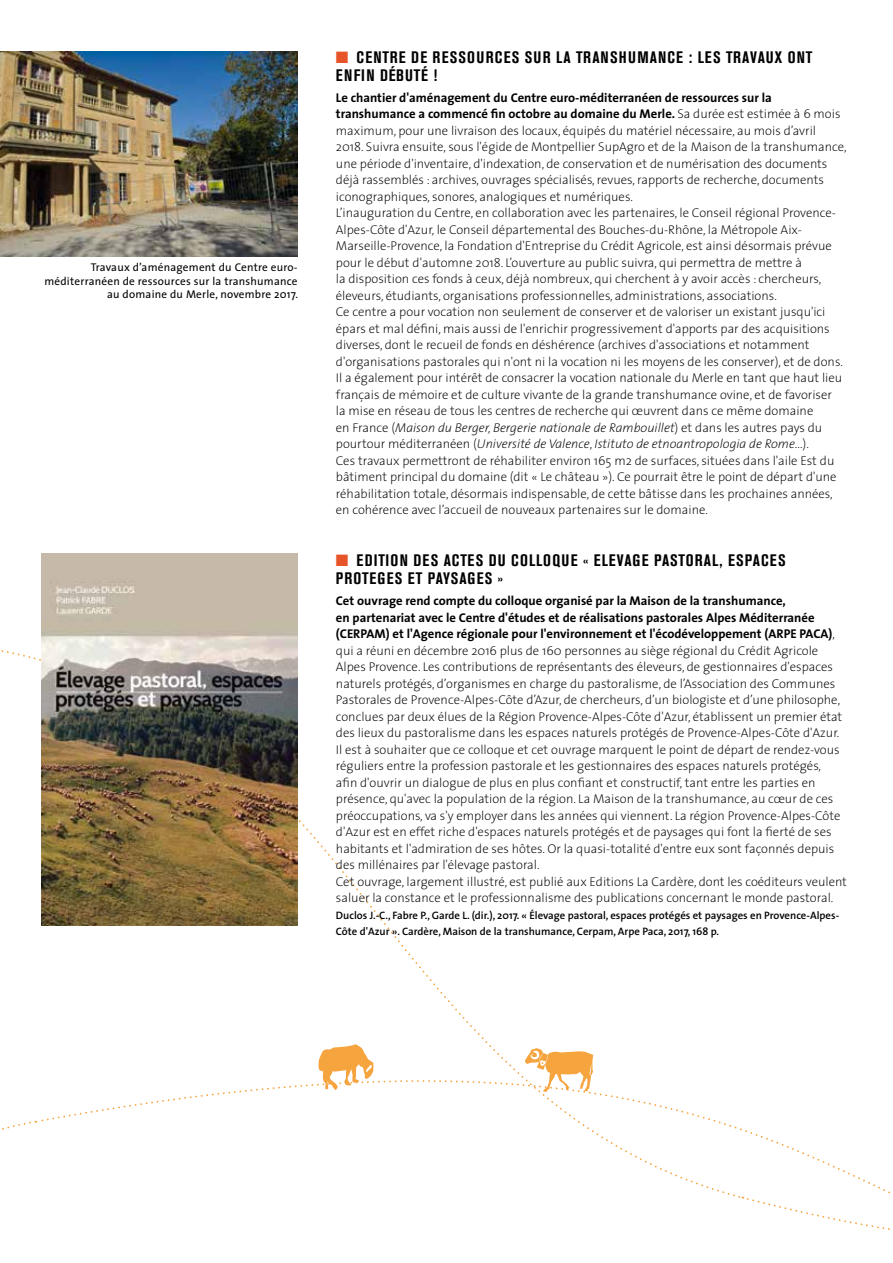
<style>
.page{position:relative;width:893px;height:1263px;background:#fff}
.page>*{position:absolute;margin:0;border:0;box-sizing:border-box;transform-origin:0 0}
.t1{font:700 condensed 16.5px/18px "Akzidenz Grotesk BE";letter-spacing:.075em;color:#000}
.t2{font:200 12.75px/16.5px "The Sans";color:#000}
.t3{font:11.25px/13.5px "The Sans";letter-spacing:.02em;color:#000;text-align:right}
.t4{font:600 10.8px/16.5px "The Sans";color:#000}
.s1{color:#e85429}
.s2{font-weight:700}
.s3{font-style:italic}
</style>
<div class="page">
<svg style="left:2px;top:1120px;width:34px;height:10px"></svg>
<svg style="left:234px;top:820px;width:508px;height:378px"></svg>
<svg style="left:1px;top:627px;width:41px;height:129px"></svg>
<svg style="left:742px;top:1130px;width:148px;height:100px"></svg>
<svg style="left:318px;top:1044px;width:56px;height:47px"></svg>
<svg style="left:525px;top:1048px;width:68px;height:44px"></svg>
<img style="left:42px;top:554px;width:256px;height:371px">
<img style="left:0;top:51px;width:298px;height:206px">
<p class="t3" style="left:44px;top:260px;width:255px">Travaux d’aménagement du Centre euro&shy;méditerranéen de ressources sur la transhumance au domaine du Merle, novembre 2017.</p>
<p class="t1" style="left:336px;top:49px;width:478px"><span class="s1">■</span> CENTRE DE RESSOURCES SUR LA TRANSHUMANCE : LES TRAVAUX ONT<br>ENFIN DÉBUTÉ !</p>
<p class="t2" style="left:336px;top:89px;width:512px"><span class="s2">Le chantier d'aménagement du Centre euro-méditerranéen de ressources sur la transhumance a commencé fin octobre au domaine du Merle.</span> Sa durée est estimée à 6 mois maximum, pour une livraison des locaux, équipés du matériel nécessaire, au mois d’avril 2018. Suivra ensuite, sous l'égide de Montpellier SupAgro et de la Maison de la transhumance, une période d'inventaire, d'indexation, de conservation et de numérisation des documents déjà rassemblés : archives, ouvrages spécialisés, revues, rapports de recherche, documents iconographiques, sonores, analogiques et numériques.<br>L’inauguration du Centre, en collaboration avec les partenaires, le Conseil régional Provence-Alpes-Côte d'Azur, le Conseil départemental des Bouches-du-Rhône, la Métropole Aix-Marseille-Provence, la Fondation d'Entreprise du Crédit Agricole, est ainsi désormais prévue pour le début d'automne 2018. L’ouverture au public suivra, qui permettra de mettre à<br>la disposition ces fonds à ceux, déjà nombreux, qui cherchent à y avoir accès : chercheurs, éleveurs, étudiants, organisations professionnelles, administrations, associations.<br>Ce centre a pour vocation non seulement de conserver et de valoriser un existant jusqu'ici épars et mal défini, mais aussi de l'enrichir progressivement d'apports par des acquisitions diverses, dont le recueil de fonds en déshérence (archives d'associations et notamment d'organisations pastorales qui n'ont ni la vocation ni les moyens de les conserver), et de dons.<br>Il a également pour intérêt de consacrer la vocation nationale du Merle en tant que haut lieu français de mémoire et de culture vivante de la grande transhumance ovine, et de favoriser<br>la mise en réseau de tous les centres de recherche qui œuvrent dans ce même domaine<br>en France (<span class="s3">Maison du Berger, Bergerie nationale de Rambouillet</span>) et dans les autres pays du pourtour méditerranéen (<span class="s3">Université de Valence</span>, <span class="s3">Istituto de etnoantropologia de Rome</span>...).<br>Ces travaux permettront de réhabiliter environ 165 m2 de surfaces, situées dans l'aile Est du bâtiment principal du domaine (dit « Le château »). Ce pourrait être le point de départ d'une réhabilitation totale, désormais indispensable, de cette bâtisse dans les prochaines années, en cohérence avec l’accueil de nouveaux partenaires sur le domaine.</p>
<p class="t1" style="left:336px;top:552px;width:451px"><span class="s1">■</span> EDITION DES ACTES DU COLLOQUE « ELEVAGE PASTORAL, ESPACES<br>PROTEGES ET PAYSAGES »</p>
<p class="t2" style="left:336px;top:592px;width:513px"><span class="s2">Cet ouvrage rend compte du colloque organisé par la Maison de la transhumance,<br>en partenariat avec le Centre d'études et de réalisations pastorales Alpes Méditerranée (CERPAM) et l'Agence régionale pour l'environnement et l'écodéveloppement (ARPE PACA)</span>, qui a réuni en décembre 2016 plus de 160 personnes au siège régional du Crédit Agricole Alpes Provence. Les contributions de représentants des éleveurs, de gestionnaires d'espaces naturels protégés, d’organismes en charge du pastoralisme, de l’Association des Communes Pastorales de Provence-Alpes-Côte d’Azur, de chercheurs, d’un biologiste et d’une philosophe, conclues par deux élues de la Région Provence-Alpes-Côte d'Azur, établissent un premier état des lieux du pastoralisme dans les espaces naturels protégés de Provence-Alpes-Côte d'Azur.<br>Il est à souhaiter que ce colloque et cet ouvrage marquent le point de départ de rendez-vous réguliers entre la profession pastorale et les gestionnaires des espaces naturels protégés,<br>afin d'ouvrir un dialogue de plus en plus confiant et constructif, tant entre les parties en présence, qu'avec la population de la région. La Maison de la transhumance, au cœur de ces préoccupations, va s'y employer dans les années qui viennent. La région Provence-Alpes-Côte d'Azur est en effet riche d'espaces naturels protégés et de paysages qui font la fierté de ses habitants et l'admiration de ses hôtes. Or la quasi-totalité d'entre eux sont façonnés depuis des millénaires par l'élevage pastoral.<br>Cet ouvrage, largement illustré, est publié aux Editions La Cardère, dont les coéditeurs veulent saluer la constance et le professionnalisme des publications concernant le monde pastoral.</p>
<p class="t4" style="left:336px;top:906px;width:505px">Duclos J.-C., Fabre P., Garde L. (dir.), 2017. « Élevage pastoral, espaces protégés et paysages en Provence-Alpes-<br>Côte d'Azur ». Cardère, Maison de la transhumance, Cerpam, Arpe Paca, 2017, 168 p.</p>
</div>
